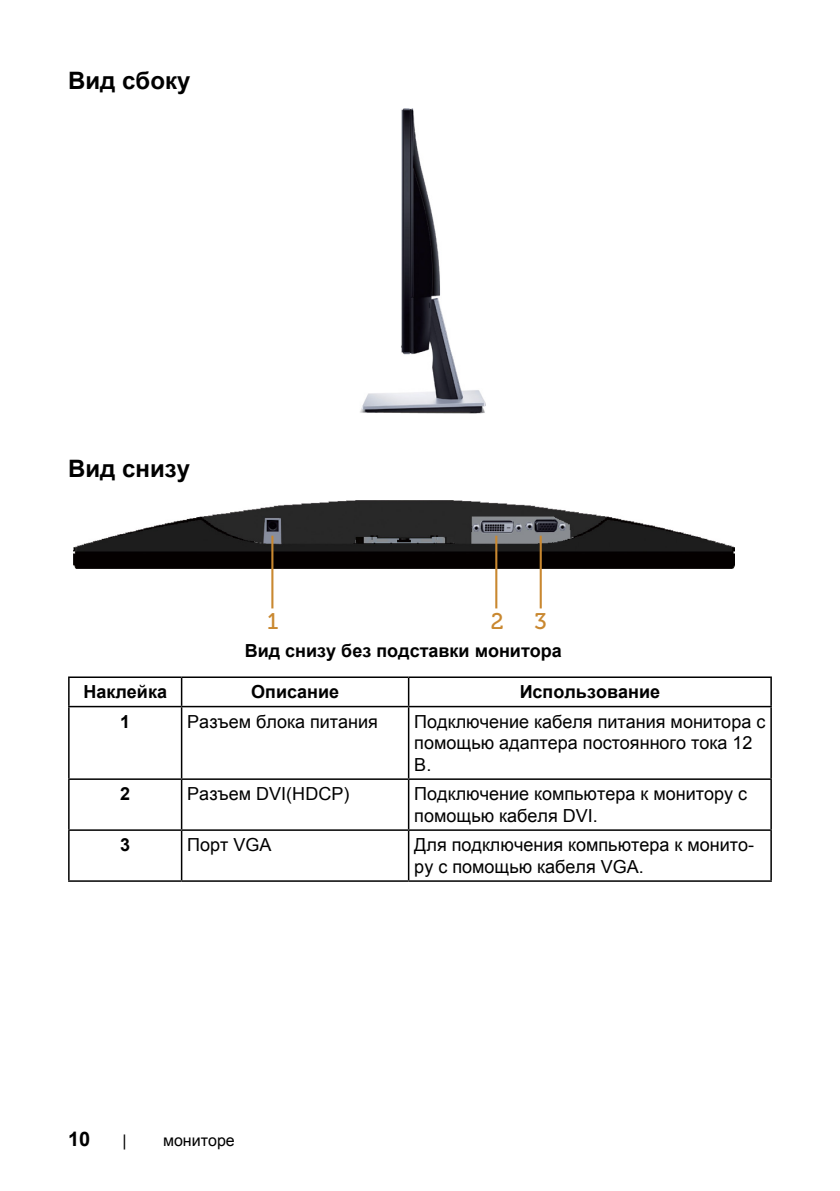
<style>
.page{position:relative;width:840px;height:1191px;background:#fff}
.page>*{position:absolute;margin:0;border:0;box-sizing:border-box;transform-origin:0 0}
.t1{font:700 24px "Arial";color:#000}
.t2{font:22.6px "Museo For Dell 500";color:#c98830}
.t3{font:700 20px "Arial";color:#000}
.t4{font:18px/21.6px "Arial";color:#000}
.t5{font:700 18px "Arial";color:#000}
.t6{font:16px "Arial";color:#000}
</style>
<div class="page">
<img style="left:360px;top:109px;width:125px;height:304px">
<img style="left:74px;top:500px;width:659px;height:68px">
<hr style="left:495px;top:535px;width:2px;height:73px;background:#c98830">
<hr style="left:539px;top:535px;width:2px;height:73px;background:#c98830">
<hr style="left:271px;top:535px;width:2px;height:73px;background:#c98830">
<hr style="left:68px;top:676px;width:113px;height:2px;background:#000">
<hr style="left:68px;top:678px;width:2px;height:28px;background:#000">
<hr style="left:181px;top:676px;width:227px;height:2px;background:#000">
<svg style="left:181px;top:678px;width:1px;height:28px"></svg>
<hr style="left:408px;top:676px;width:363px;height:2px;background:#000">
<hr style="left:407px;top:678px;width:2px;height:28px;background:#000">
<svg style="left:770px;top:678px;width:1px;height:28px"></svg>
<hr style="left:68px;top:706px;width:113px;height:1px;background:#000">
<hr style="left:68px;top:707px;width:2px;height:71px;background:#000">
<hr style="left:181px;top:706px;width:227px;height:1px;background:#000">
<hr style="left:181px;top:707px;width:1px;height:71px;background:#000">
<hr style="left:408px;top:706px;width:363px;height:1px;background:#000">
<hr style="left:407px;top:707px;width:2px;height:71px;background:#000">
<hr style="left:770px;top:707px;width:1px;height:71px;background:#000">
<hr style="left:68px;top:778px;width:113px;height:2px;background:#000">
<hr style="left:68px;top:780px;width:2px;height:49px;background:#000">
<hr style="left:181px;top:778px;width:227px;height:2px;background:#000">
<hr style="left:181px;top:780px;width:1px;height:49px;background:#000">
<hr style="left:408px;top:778px;width:363px;height:2px;background:#000">
<hr style="left:407px;top:780px;width:2px;height:49px;background:#000">
<hr style="left:770px;top:780px;width:1px;height:49px;background:#000">
<hr style="left:68px;top:829px;width:113px;height:2px;background:#000">
<hr style="left:68px;top:831px;width:2px;height:49px;background:#000">
<hr style="left:181px;top:829px;width:227px;height:2px;background:#000">
<hr style="left:181px;top:831px;width:1px;height:49px;background:#000">
<hr style="left:408px;top:829px;width:363px;height:2px;background:#000">
<hr style="left:407px;top:831px;width:2px;height:49px;background:#000">
<hr style="left:770px;top:831px;width:1px;height:49px;background:#000">
<hr style="left:68px;top:880px;width:113px;height:1px;background:#000">
<hr style="left:181px;top:880px;width:227px;height:1px;background:#000">
<hr style="left:408px;top:880px;width:363px;height:1px;background:#000">
<h1 class="t1" style="left:68px;top:64px;width:124px">Вид сбоку</h1>
<h1 class="t1" style="left:68px;top:452px;width:123px">Вид снизу</h1>
<p class="t2" style="left:267px;top:609px;width:13px">1</p>
<p class="t2" style="left:490px;top:609px;width:14px">2</p>
<p class="t2" style="left:534px;top:609px;width:14px">3</p>
<p class="t5" style="left:244px;top:638px;width:318px">Вид снизу без подставки монитора</p>
<p class="t5" style="left:83px;top:680px;width:85px">Наклейка</p>
<p class="t5" style="left:251px;top:680px;width:89px">Описание</p>
<p class="t5" style="left:519px;top:680px;width:142px">Использование</p>
<p class="t5" style="left:120px;top:709px;width:12px">1</p>
<p class="t4" style="left:187px;top:711px;width:192px">Разъем блока питания</p>
<p class="t4" style="left:414px;top:711px;width:352px">Подключение кабеля питания монитора с помощью адаптера постоянного тока 12<br>В.</p>
<p class="t5" style="left:120px;top:782px;width:12px">2</p>
<p class="t4" style="left:187px;top:783px;width:163px">Разъем DVI(HDCP)</p>
<p class="t4" style="left:414px;top:783px;width:334px">Подключение компьютера к монитору с помощью кабеля DVI.</p>
<p class="t5" style="left:120px;top:833px;width:12px">3</p>
<p class="t4" style="left:187px;top:834px;width:86px">Порт VGA</p>
<p class="t4" style="left:414px;top:834px;width:341px">Для подключения компьютера к монито&shy;ру с помощью кабеля VGA.</p>
<p class="t3" style="left:68px;top:1125px;width:24px">10</p>
<p class="t6" style="left:122px;top:1129px;width:6px">|</p>
<p class="t6" style="left:163px;top:1129px;width:73px">мониторе</p>
</div>
